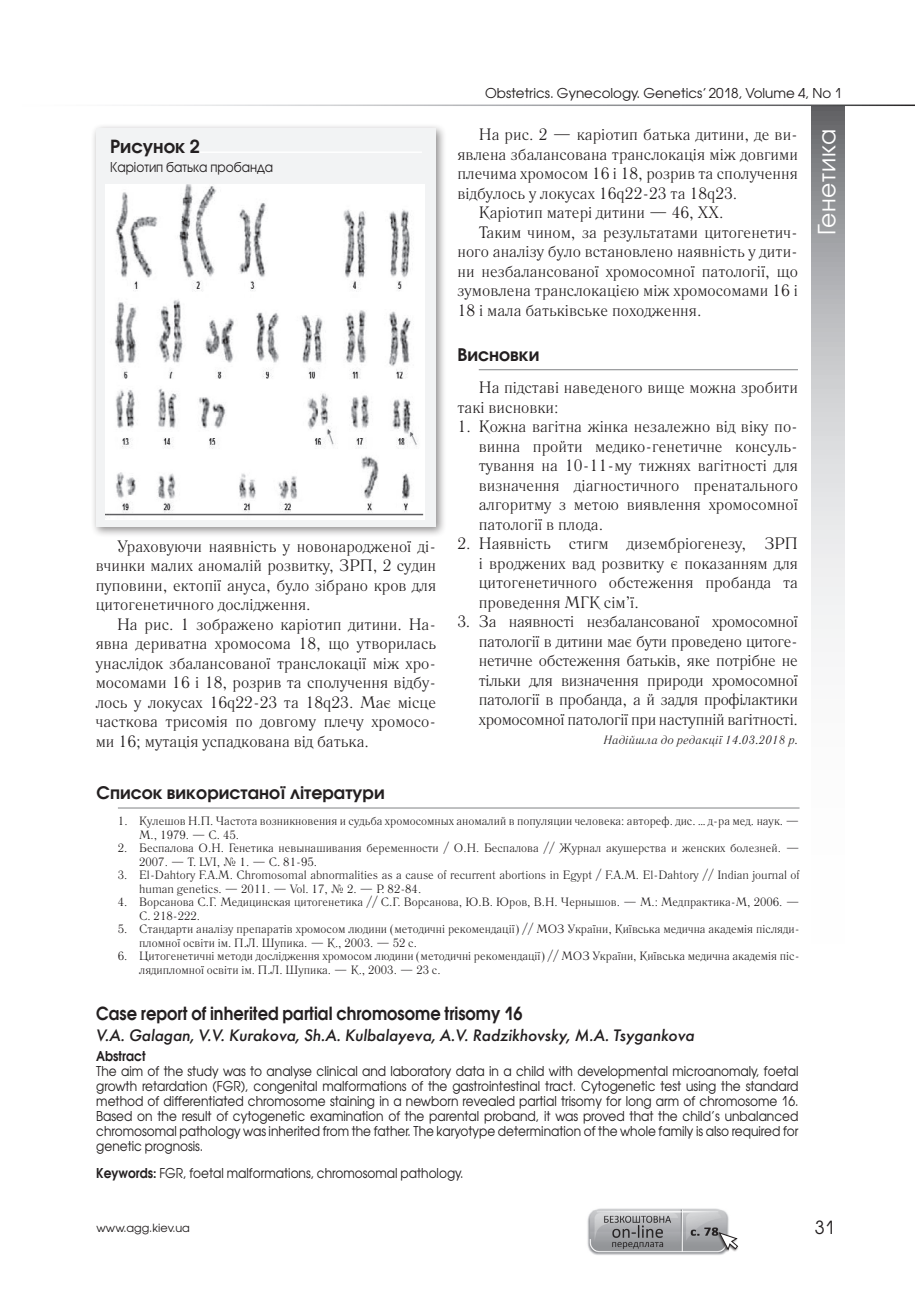
<style>
.page{position:relative;width:915px;height:1306px;background:#fff}
.page>*{position:absolute;margin:0;border:0;box-sizing:border-box;transform-origin:0 0}
.t1{font:23.55px "Avant Garde Gothic C";letter-spacing:.03em;color:#fff}
.t2{font:600 18px "Avant Garde Gothic C";color:#231f20;scale:.9 1}
.t3{font:600 18px "Avant Garde Gothic C";color:#231f20}
.t4{font:18px "Avant Garde Gothic C";color:#231f20}
.t5{font:600 17.25px "Avant Garde Gothic C";color:#231f20}
.t6{font:16.5px/19.5px "Literaturnaya C";color:#231f20;text-align:justify}
.t7{font:italic 16.5px "Futuris C";color:#231f20}
.t8{font:13.5px/15px "Avant Garde Gothic C";color:#231f20;text-align:justify;scale:.9 1}
.t9{font:13.5px "Avant Garde Gothic C";color:#231f20}
.t10{font:600 13.5px "Avant Garde Gothic C";color:#231f20;scale:.9 1}
.t11{font:12px/13.5px "Literaturnaya C";color:#231f20}
.t12{font:italic 12px "Literaturnaya C";color:#231f20}
.t13{font:11.25px "Avant Garde Gothic C";color:#231f20}
.s1{font-weight:600}
</style>
<div class="page">
<svg style="left:811px;top:106px;width:32px;height:532px;background:#c0c1c3"></svg>
<img style="left:587px;top:1208px;width:142px;height:47px">
<div style="left:716px;top:1232px;width:22px;height:20px;background:#231f20;opacity:.75"></div>
<svg style="left:718px;top:1232px;width:19px;height:18px"></svg>
<hr style="left:478px;top:369px;width:319px;height:1px;background:#808285">
<div style="left:91px;top:123px;width:355px;height:414px;background:#231f20;opacity:.5"></div>
<div style="left:96px;top:128px;width:339px;height:398px;background:#f2f3f4"></div>
<hr style="left:191px;top:151px;width:231px;height:2px;background:#fff">
<img style="left:106px;top:185px;width:318px;height:334px">
<hr style="left:118px;top:807px;width:681px;height:1px;background:#808285">
<p class="t9" style="left:485px;top:85px;width:358px">Obstetrics. Gynecology. Genetics’2018, Volume 4, No 1</p>
<p class="t6" style="left:478px;top:125px;width:320px">На рис. 2 — каріотип батька дитини, де ви-</p>
<p class="t6" style="left:457px;top:144px;width:342px">явлена збалансована транслокація між довгими</p>
<p class="t6" style="left:457px;top:164px;width:342px">плечима хромосом 16 і 18, розрив та сполучення</p>
<p class="t6" style="left:457px;top:183px;width:281px">відбулось у локусах 16q22-23 та 18q23.</p>
<p class="t6" style="left:478px;top:203px;width:246px">Каріотип матері дитини — 46, ХХ.</p>
<p class="t6" style="left:478px;top:222px;width:320px">Таким чином, за результатами цитогенетич-</p>
<p class="t6" style="left:457px;top:242px;width:342px">ного аналізу було встановлено наявність у дити-</p>
<p class="t6" style="left:457px;top:261px;width:342px">ни незбалансованої хромосомної патології, що</p>
<p class="t6" style="left:457px;top:281px;width:342px">зумовлена транслокацією між хромосомами 16 і</p>
<p class="t6" style="left:457px;top:300px;width:245px">18 і мала батьківське походження.</p>
<p class="t5" style="left:457px;top:344px;width:84px">Висновки</p>
<p class="t6" style="left:457px;top:378px;width:342px;text-indent:21px">На підставі наведеного вище можна зробити такі висновки:</p>
<p class="t6" style="left:478px;top:417px;width:320px;text-indent:-21px">1. Кожна вагітна жінка незалежно від віку по&shy;винна пройти медико-генетичне консуль&shy;тування на 10-11-му тижнях вагітності для визначення діагностичного пренатального алгоритму з метою виявлення хромосомної патології в плода.</p>
<p class="t6" style="left:478px;top:534px;width:320px;text-indent:-21px">2. Наявність стигм дизембріогенезу, ЗРП і вроджених вад розвитку є показанням для цитогенетичного обстеження пробанда та проведення МГК сім’ї.</p>
<p class="t6" style="left:478px;top:612px;width:320px;text-indent:-21px">3. За наявності незбалансованої хромосомної патології в дитини має бути проведено цитоге&shy;нетичне обстеження батьків, яке потрібне не тільки для визначення природи хромосомної патології в пробанда, а й задля профілактики хромосомної патології при наступній вагітності.</p>
<p class="t12" style="left:603px;top:733px;width:195px">Надійшла до редакції 14.03.2018 р.</p>
<p class="t3" style="left:110px;top:135px;width:91px">Рисунок 2</p>
<p class="t8" style="left:110px;top:159px;width:183px">Каріотип батька пробанда</p>
<p class="t6" style="left:96px;top:536px;width:342px;text-indent:21px">Ураховуючи наявність у новонародженої ді&shy;вчинки малих аномалій розвитку, ЗРП, 2 судин пуповини, ектопії ануса, було зібрано кров для цитогенетичного дослідження.</p>
<p class="t6" style="left:96px;top:614px;width:342px;text-indent:21px">На рис. 1 зображено каріотип дитини. На&shy;явна дериватна хромосома 18, що утворилась унаслідок збалансованої транслокації між хро&shy;мосомами 16 і 18, розрив та сполучення відбу&shy;лось у локусах 16q22-23 та 18q23. Має місце часткова трисомія по довгому плечу хромосо&shy;ми 16; мутація успадкована від батька.</p>
<p class="t5" style="left:97px;top:782px;width:289px">Список використаної літератури</p>
<p class="t11" style="left:139px;top:814px;width:661px;text-indent:-21px">1. Кулешов Н.П. Частота возникновения и судьба хромосомных аномалий в популяции человека: автореф. дис. … д-ра мед. наук. —<br>М., 1979. — С. 45.</p>
<p class="t11" style="left:139px;top:841px;width:661px;text-indent:-21px">2. Беспалова О.Н. Генетика невынашивания беременности / О.Н. Беспалова // Журнал акушерства и женских болезней. —<br>2007. — Т. LVI, № 1. — С. 81-95.</p>
<p class="t11" style="left:139px;top:868px;width:661px;text-indent:-21px">3. El-Dahtory F.A.M. Chromosomal abnormalities as a cause of recurrent abortions in Egypt / F.A.M. El-Dahtory // Indian journal of human genetics. — 2011. — Vol. 17, № 2. — P. 82-84.</p>
<p class="t11" style="left:139px;top:895px;width:661px;text-indent:-21px">4. Ворсанова С.Г. Медицинская цитогенетика // С.Г. Ворсанова, Ю.В. Юров, В.Н. Чернышов. — М.: Медпрактика-М, 2006. —<br>С. 218-222.</p>
<p class="t11" style="left:139px;top:922px;width:661px;text-indent:-21px">5. Стандарти аналізу препаратів хромосом людини (методичні рекомендації) // МОЗ України, Київська медична академія післяди&shy;пломної освіти ім. П.Л. Шупика. — К., 2003. — 52 с.</p>
<p class="t11" style="left:139px;top:949px;width:661px;text-indent:-21px">6. Цитогенетичні методи дослідження хромосом людини (методичні рекомендації) // МОЗ України, Київська медична академія піс&shy;лядипломної освіти ім. П.Л. Шупика. — К., 2003. — 23 с.</p>
<p class="t2" style="left:96px;top:1002px;width:475px">Case report of inherited partial chromosome trisomy 16</p>
<p class="t7" style="left:96px;top:1025px;width:599px">V.А. Galagan, V.V. Kurakova, Sh.А. Kulbalayeva, А.V. Radzikhovsky, М.А. Tsygankova</p>
<p class="t10" style="left:96px;top:1047px;width:56px">Abstract</p>
<p class="t8" style="left:96px;top:1063px;width:781px">The aim of the study was to analyse clinical and laboratory data in a child with developmental microanomaly, foetal growth retardation (FGR), congenital malformations of the gastrointestinal tract. Cytogenetic test using the standard method of differentiated chromosome staining in a newborn revealed partial trisomy for long arm of chromosome 16.<br>Based on the result of cytogenetic examination of the parental proband, it was proved that the child’s unbalanced chromosomal pathology was inherited from the father. The karyotype determination of the whole family is also required for genetic prognosis.</p>
<p class="t8" style="left:96px;top:1165px;width:409px"><span class="s1">Keywords:</span> FGR, foetal malformations, chromosomal pathology.</p>
<h1 class="t1" style="left:812px;top:235px;width:108px;rotate:-90deg">Генетика</h1>
<p class="t13" style="left:97px;top:1221px;width:95px">www.agg.kiev.ua</p>
<p class="t4" style="left:814px;top:1216px;width:21px">31</p>
</div>
